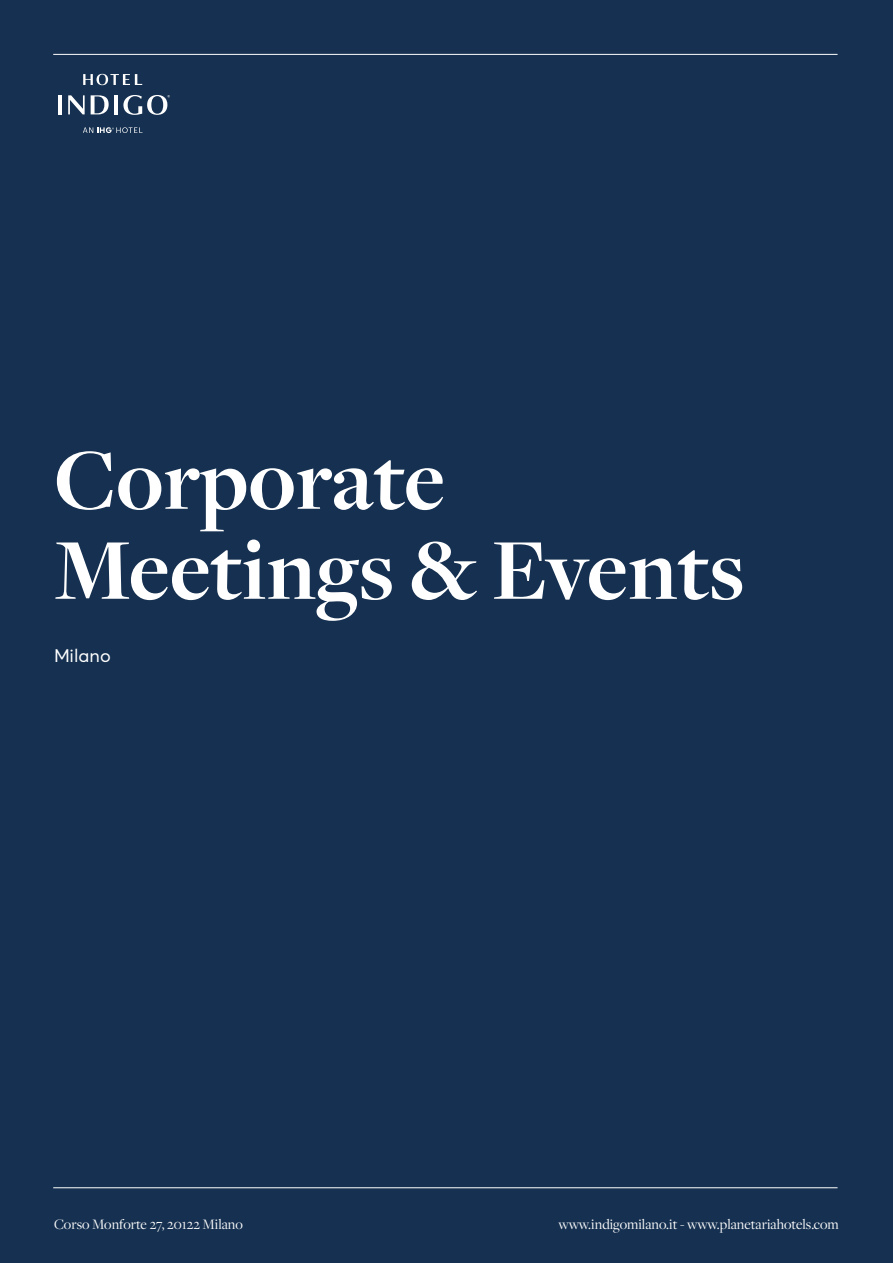
<style>
.page{position:relative;width:893px;height:1263px;background:#153050}
.page>*{position:absolute;margin:0;border:0;box-sizing:border-box;transform-origin:0 0}
.t1{font:700 90px/90px "Freight Disp Pro";color:#fff}
.t2{font:18px "Averta";color:#fff}
.t3{font:15px "Freight Disp Pro";color:#fff}
</style>
<div class="page">
<hr style="left:53px;top:1187px;width:784px;height:1px;background:#fff">
<hr style="left:53px;top:54px;width:784px;height:1px;background:#fff">
<svg style="left:83px;top:127px;width:60px;height:6px"></svg>
<svg style="left:83px;top:74px;width:59px;height:11px"></svg>
<svg style="left:68px;top:95px;width:17px;height:19px"></svg>
<svg style="left:91px;top:95px;width:18px;height:19px"></svg>
<hr style="left:58px;top:95px;width:4px;height:19px;background:#fff">
<hr style="left:114px;top:95px;width:4px;height:19px;background:#fff">
<svg style="left:123px;top:95px;width:47px;height:20px"></svg>
<h1 class="t1" style="left:54px;top:433px;width:692px">Corporate<br>Meetings &amp; Events</h1>
<p class="t2" style="left:54px;top:644px;width:58px">Milano</p>
<p class="t3" style="left:54px;top:1214px;width:190px">Corso Monforte 27, 20122 Milano</p>
<p class="t3" style="left:559px;top:1214px;width:282px">www.indigomilano.it - www.planetariahotels.com</p>
</div>
